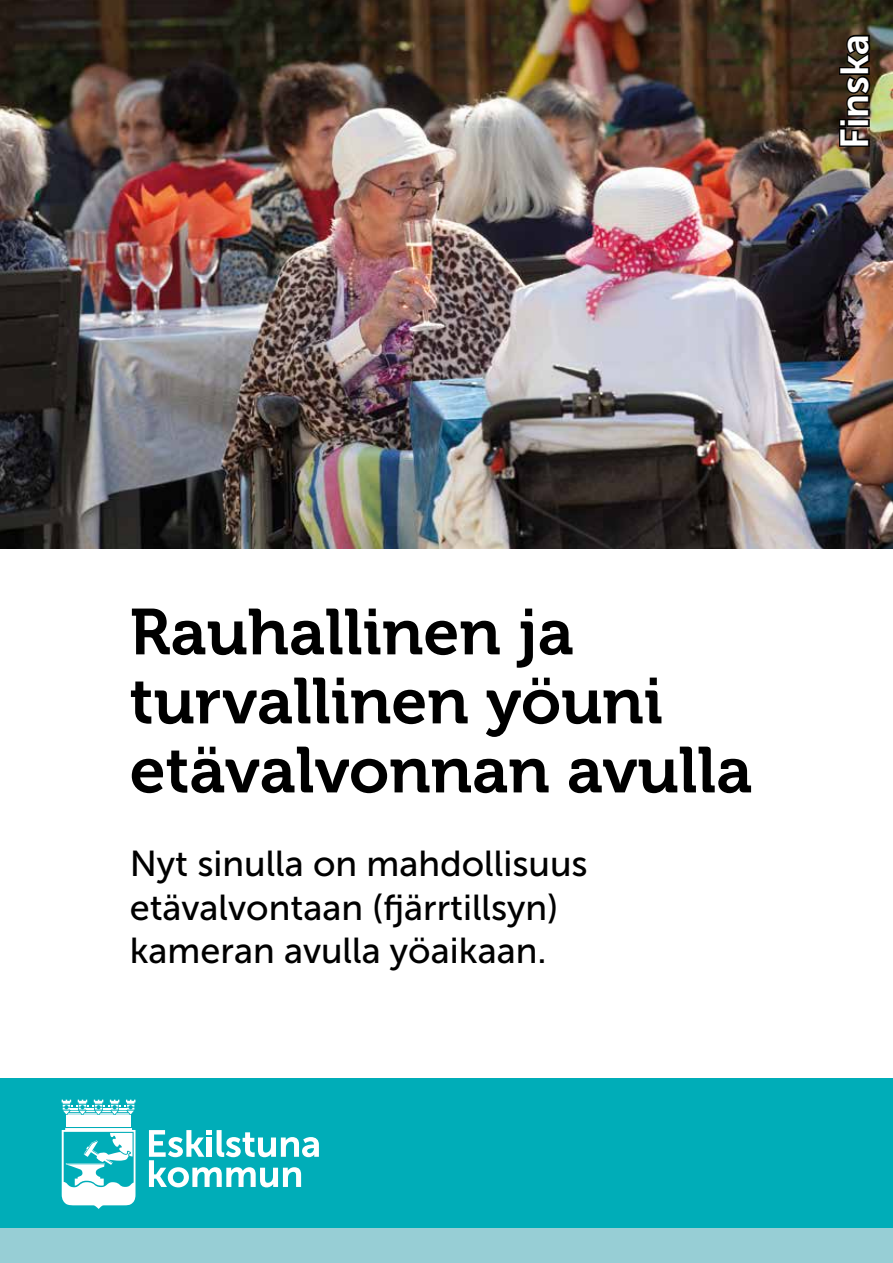
<style>
.page{position:relative;width:893px;height:1263px;background:#fff}
.page>*{position:absolute;margin:0;border:0;box-sizing:border-box;transform-origin:0 0}
.t1{font:64.5px/69px "Museo 700";color:#000}
.t2{font:39px "Museo Sans 700";color:#fff}
.t3{font:36px/43.2px "Museo Sans 500";color:#000}
</style>
<div class="page">
<img style="left:0;top:0;width:893px;height:549px">
<div style="left:0;top:1078px;width:893px;height:151px;background:#00adb8"></div>
<div style="left:0;top:1229px;width:893px;height:34px;background:#97ced5"></div>
<svg style="left:149px;top:1130px;width:170px;height:57px"></svg>
<svg style="left:62px;top:1100px;width:73px;height:15px"></svg>
<div style="left:66px;top:1116px;width:65px;height:11px;background:#fff"></div>
<svg style="left:62px;top:1128px;width:73px;height:81px"></svg>
<svg style="left:837px;top:33px;width:35px;height:115px;background:#2d2319"></svg>
<p class="t2" style="left:833px;top:149px;width:116px;rotate:-90deg">Finska</p>
<h1 class="t1" style="left:130px;top:598px;width:624px">Rauhallinen ja turvallinen yöuni etävalvonnan avulla</h1>
<p class="t3" style="left:130px;top:842px;width:459px">Nyt sinulla on mahdollisuus etävalvontaan (fjärrtillsyn) kameran avulla yöaikaan.</p>
</div>
